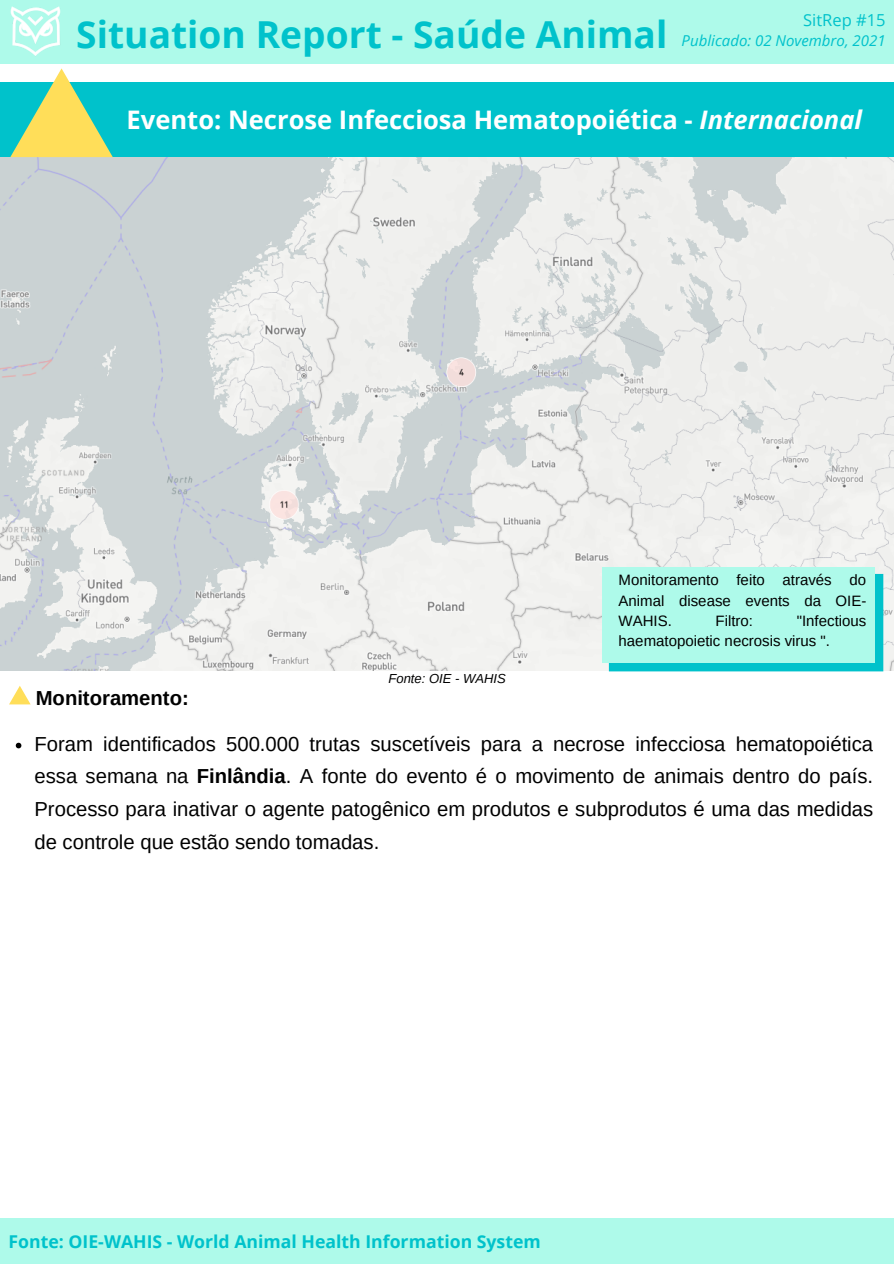
<style>
.page{position:relative;width:894px;height:1264px;background:#fff}
.page>*{position:absolute;margin:0;border:0;box-sizing:border-box;transform-origin:0 0}
.t1{font:700 37.2px "Open Sans";color:#00c2cb}
.t2{font:700 25.5px "Open Sans";color:#fff}
.t3{font:20.25px/32.7px "Arimo";color:#000;text-align:justify}
.t4{font:700 20.25px "Arimo";color:#000}
.t5{font:700 17.7px "Open Sans";color:#00c2cb}
.t6{font:16.5px "Open Sans";color:#00c2cb}
.t7{font:15px/20.2px "Arimo";color:#000;text-align:justify}
.t8{font:italic 15px "Open Sans";color:#00c2cb}
.t9{font:italic 13.05px "Arimo";color:#000}
.s1{font-style:italic}
.s2{font-weight:700}
</style>
<div class="page">
<div style="left:0;top:0;width:893px;height:63px;background:#aefaea"></div>
<img style="left:10px;top:6px;width:51px;height:50px">
<div style="left:0;top:83px;width:893px;height:74px;background:#00c2cb"></div>
<div style="left:0;top:1218px;width:893px;height:45px;background:#aefaea"></div>
<img style="left:0;top:157px;width:893px;height:513px">
<svg style="left:10px;top:68px;width:103px;height:89px"></svg>
<div style="left:608px;top:574px;width:275px;height:97px;background:#00c2cb"></div>
<div style="left:602px;top:568px;width:272px;height:95px;background:#aefaea"></div>
<svg style="left:9px;top:686px;width:22px;height:18px"></svg>
<svg style="left:16px;top:742px;width:5px;height:6px"></svg>
<h1 class="t1" style="left:76px;top:8px;width:592px">Situation Report - Saúde Animal</h1>
<p class="t6" style="left:802px;top:8px;width:84px">SitRep #15</p>
<p class="t8" style="left:681px;top:30px;width:205px">Publicado: 02 Novembro, 2021</p>
<p class="t2" style="left:127px;top:102px;width:736px">Evento: Necrose Infecciosa Hematopoiética - <span class="s1">Internacional</span></p>
<p class="t4" style="left:36px;top:686px;width:154px">Monitoramento:</p>
<p class="t9" style="left:388px;top:671px;width:119px">Fonte: OIE - WAHIS</p>
<p class="t7" style="left:618px;top:570px;width:249px">Monitoramento feito através do Animal disease events da OIE-WAHIS.</p>
<p class="t7" style="left:618px;top:610px;width:249px;text-indent:178px">"Infectious haematopoietic necrosis virus ".</p>
<p class="t7" style="left:715px;top:610px;width:39px">Filtro:</p>
<p class="t3" style="left:34px;top:727px;width:840px">Foram identificados 500.000 trutas suscetíveis para a necrose infecciosa hematopoiética essa semana na <span class="s2">Finlândia</span>. A fonte do evento é o movimento de animais dentro do país.<br>Processo para inativar o agente patogênico em produtos e subprodutos é uma das medidas de controle que estão sendo tomadas.</p>
<p class="t5" style="left:9px;top:1229px;width:533px">Fonte: OIE-WAHIS - World Animal Health Information System</p>
</div>
